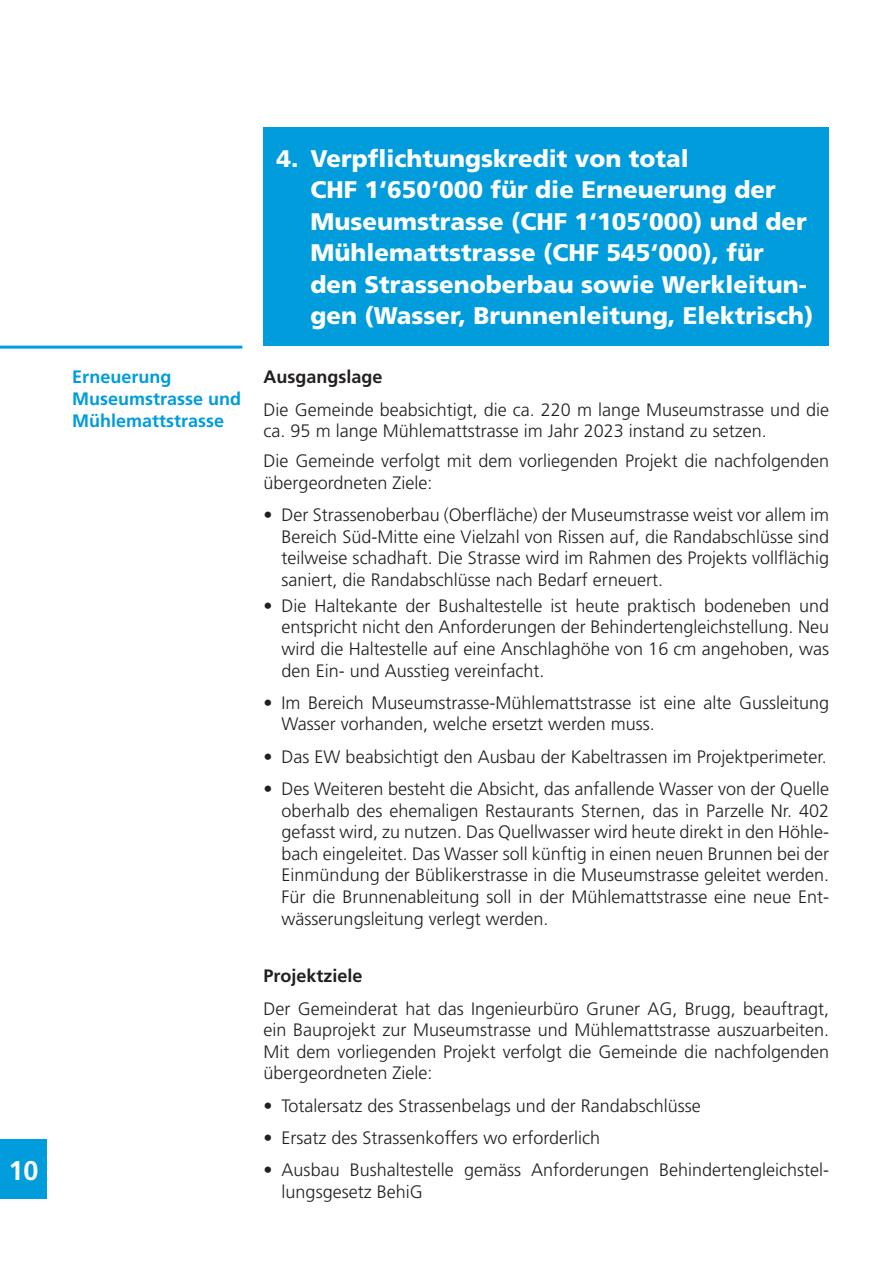
<style>
.page{position:relative;width:893px;height:1263px;background:#fff}
.page>*{position:absolute;margin:0;border:0;box-sizing:border-box;transform-origin:0 0}
.t1{font:700 27px "Frutiger LT Std";color:#fff}
.t2{font:900 24px/31.5px "Frutiger LT Std";color:#fff}
.t3{font:300 18px/21.6px "Frutiger LT Std";color:#231f20}
.t4{font:700 18px/21.6px "Frutiger LT Std";color:#009cdc}
.t5{font:700 18px "Frutiger LT Std";color:#231f20}
</style>
<div class="page">
<div style="left:0;top:1140px;width:47px;height:59px;background:#009cdc"></div>
<div style="left:264px;top:128px;width:565px;height:218px;background:#009cdc"></div>
<hr style="left:0;top:346px;width:242px;height:3px;background:#009cdc">
<h1 class="t1" style="left:8px;top:1154px;width:32px">10</h1>
<p class="t4" style="left:72px;top:366px;width:170px">Erneuerung<br>Museumstrasse und<br>Mühlemattstrasse</p>
<h2 class="t2" style="left:310px;top:143px;width:505px;text-indent:-34px">4. Verpflichtungskredit von total<br>CHF 1‘650‘000 für die Erneuerung der Museumstrasse (CHF 1‘105‘000) und der Mühlemattstrasse (CHF 545‘000), für den Strassenoberbau sowie Werkleitun&shy;gen (Wasser, Brunnenleitung, Elektrisch)</h2>
<p class="t5" style="left:264px;top:367px;width:120px">Ausgangslage</p>
<p class="t3" style="left:264px;top:399px;width:567px">Die Gemeinde beabsichtigt, die ca. 220 m lange Museumstrasse und die ca. 95 m lange Mühlemattstrasse im Jahr 2023 instand zu setzen.</p>
<p class="t3" style="left:264px;top:451px;width:567px">Die Gemeinde verfolgt mit dem vorliegenden Projekt die nachfolgenden übergeordneten Ziele:</p>
<p class="t3" style="left:282px;top:504px;width:549px;text-align:justify;text-indent:-18px">• Der Strassenoberbau (Oberfläche) der Museumstrasse weist vor allem im Bereich Süd-Mitte eine Vielzahl von Rissen auf, die Randabschlüsse sind teilweise schadhaft. Die Strasse wird im Rahmen des Projekts vollflächig saniert, die Randabschlüsse nach Bedarf erneuert.</p>
<p class="t3" style="left:282px;top:595px;width:549px;text-align:justify;text-indent:-18px">• Die Haltekante der Bushaltestelle ist heute praktisch bodeneben und entspricht nicht den Anforderungen der Behindertengleichstellung. Neu wird die Haltestelle auf eine Anschlaghöhe von 16 cm angehoben, was den Ein- und Ausstieg vereinfacht.</p>
<p class="t3" style="left:282px;top:692px;width:549px;text-indent:-18px">• Im Bereich Museumstrasse-Mühlemattstrasse ist eine alte Gussleitung<br>Wasser vorhanden, welche ersetzt werden muss.</p>
<p class="t3" style="left:264px;top:746px;width:565px">• Das EW beabsichtigt den Ausbau der Kabeltrassen im Projektperimeter.</p>
<p class="t3" style="left:282px;top:778px;width:549px;text-align:justify;text-indent:-18px">• Des Weiteren besteht die Absicht, das anfallende Wasser von der Quelle oberhalb des ehemaligen Restaurants Sternen, das in Parzelle Nr. 402 gefasst wird, zu nutzen. Das Quellwasser wird heute direkt in den Höhle&shy;bach eingeleitet. Das Wasser soll künftig in einen neuen Brunnen bei der Einmündung der Büblikerstrasse in die Museumstrasse geleitet werden.<br>Für die Brunnenableitung soll in der Mühlemattstrasse eine neue Ent&shy;wässerungsleitung verlegt werden.</p>
<p class="t5" style="left:264px;top:965px;width:100px">Projektziele</p>
<p class="t3" style="left:264px;top:998px;width:567px;text-align:justify">Der Gemeinderat hat das Ingenieurbüro Gruner AG, Brugg, beauftragt, ein Bauprojekt zur Museumstrasse und Mühlemattstrasse auszuarbeiten.<br>Mit dem vorliegenden Projekt verfolgt die Gemeinde die nachfolgenden übergeordneten Ziele:</p>
<p class="t3" style="left:264px;top:1095px;width:439px">• Totalersatz des Strassenbelags und der Randabschlüsse</p>
<p class="t3" style="left:264px;top:1127px;width:338px">• Ersatz des Strassenkoffers wo erforderlich</p>
<p class="t3" style="left:282px;top:1159px;width:549px;text-indent:-18px">• Ausbau Bushaltestelle gemäss Anforderungen Behindertengleichstel&shy;lungsgesetz BehiG</p>
</div>
